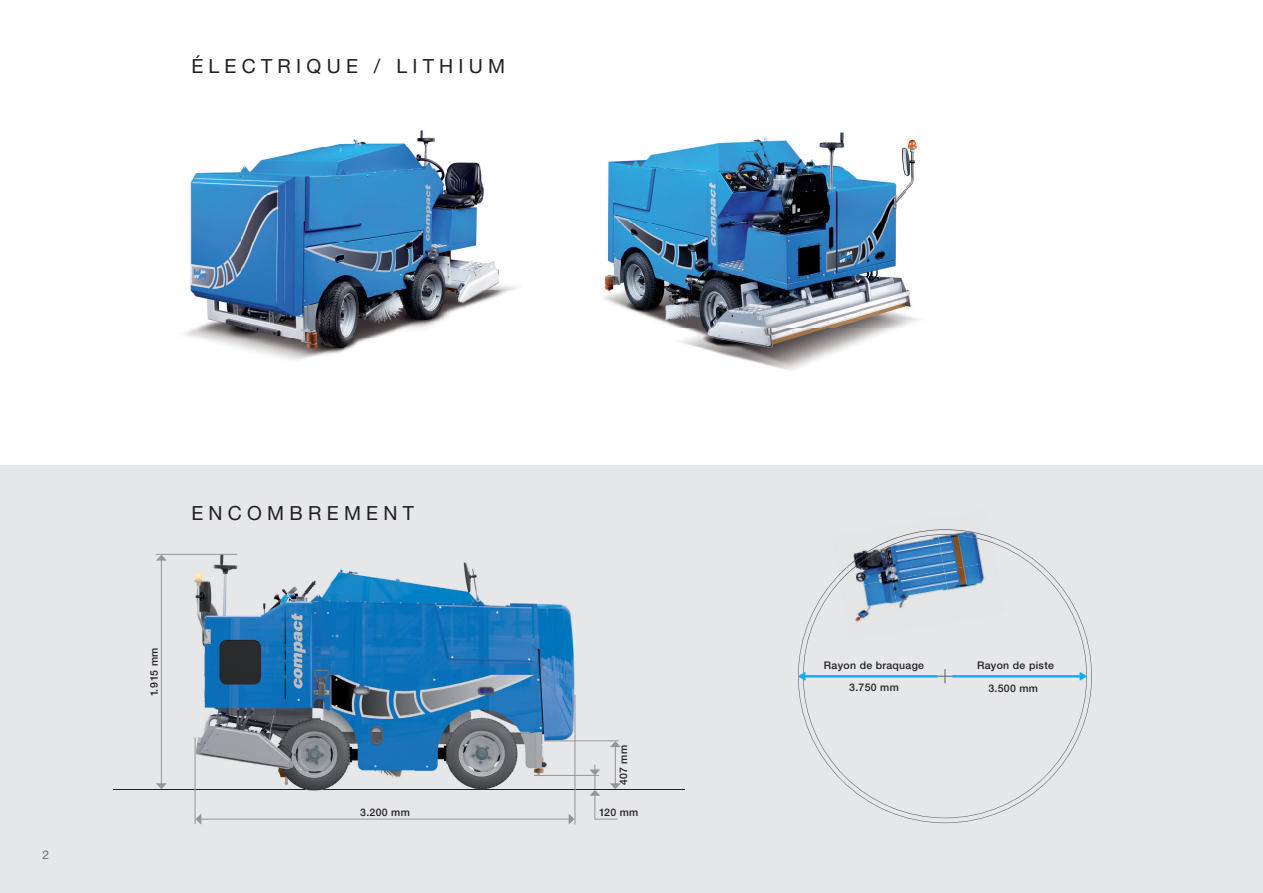
<style>
.page{position:relative;width:1263px;height:893px;background:#fff}
.page>*{position:absolute;margin:0;border:0;box-sizing:border-box;transform-origin:0 0}
.t1{font:19.5px "Helvetica Neue LT Std";letter-spacing:.27em;color:#231f20}
.t2{font:12px "Helvetica Neue LT Std";color:#64686f}
.t3{font:500 10.5px "Helvetica Neue LTW1 G";letter-spacing:.03em;color:#231f20}
</style>
<div class="page">
<div style="left:0;top:466px;width:1263px;height:427px;background:#e6e7e9"></div>
<img style="left:184px;top:130px;width:333px;height:230px">
<img style="left:603px;top:132px;width:316px;height:238px">
<hr style="left:113px;top:789px;width:572px;height:1px;background:#231f20">
<img style="left:170px;top:553px;width:440px;height:265px">
<img style="left:170px;top:789px;width:419px;height:1px">
<hr style="left:156px;top:554px;width:81px;height:1px;background:#939598">
<hr style="left:534px;top:775px;width:65px;height:1px;background:#939598">
<hr style="left:544px;top:740px;width:75px;height:1px;background:#939598">
<hr style="left:161px;top:560px;width:1px;height:224px;background:#939598">
<svg style="left:156px;top:783px;width:11px;height:6px"></svg>
<svg style="left:156px;top:555px;width:11px;height:6px"></svg>
<hr style="left:615px;top:746px;width:1px;height:38px;background:#939598">
<svg style="left:610px;top:741px;width:11px;height:6px"></svg>
<hr style="left:195px;top:737px;width:1px;height:87px;background:#939598">
<hr style="left:575px;top:695px;width:1px;height:130px;background:#939598">
<hr style="left:200px;top:819px;width:369px;height:1px;background:#939598">
<svg style="left:569px;top:814px;width:6px;height:11px"></svg>
<svg style="left:195px;top:814px;width:6px;height:10px"></svg>
<svg style="left:589px;top:765px;width:32px;height:55px"></svg>
<svg style="left:803px;top:538px;width:284px;height:280px"></svg>
<svg style="left:798px;top:669px;width:289px;height:14px"></svg>
<img style="left:831px;top:538px;width:52px;height:51px">
<img style="left:883px;top:529px;width:52px;height:50px">
<img style="left:935px;top:529px;width:61px;height:41px">
<img style="left:841px;top:579px;width:61px;height:61px">
<img style="left:892px;top:570px;width:61px;height:61px">
<img style="left:944px;top:561px;width:61px;height:61px">
<img style="left:838px;top:542px;width:48px;height:34px">
<img style="left:886px;top:530px;width:51px;height:12px">
<img style="left:937px;top:529px;width:55px;height:5px">
<img style="left:839px;top:547px;width:48px;height:35px">
<img style="left:887px;top:534px;width:51px;height:13px">
<img style="left:938px;top:534px;width:55px;height:9px">
<h1 class="t1" style="left:191px;top:54px;width:315px">ÉLECTRIQUE / LITHIUM</h1>
<p class="t2" style="left:43px;top:847px;width:8px">2</p>
<h1 class="t1" style="left:191px;top:501px;width:224px">ENCOMBREMENT</h1>
<p class="t3" style="left:148px;top:696px;width:50px;rotate:-90deg">1.915 mm</p>
<p class="t3" style="left:617px;top:785px;width:41px;rotate:-90deg">407 mm</p>
<p class="t3" style="left:360px;top:806px;width:51px">3.200 mm</p>
<p class="t3" style="left:599px;top:806px;width:41px">120 mm</p>
<p class="t3" style="left:824px;top:659px;width:102px">Rayon de braquage</p>
<p class="t3" style="left:977px;top:659px;width:78px">Rayon de piste</p>
<p class="t3" style="left:849px;top:681px;width:51px">3.750 mm</p>
<p class="t3" style="left:988px;top:682px;width:51px">3.500 mm</p>
</div>
